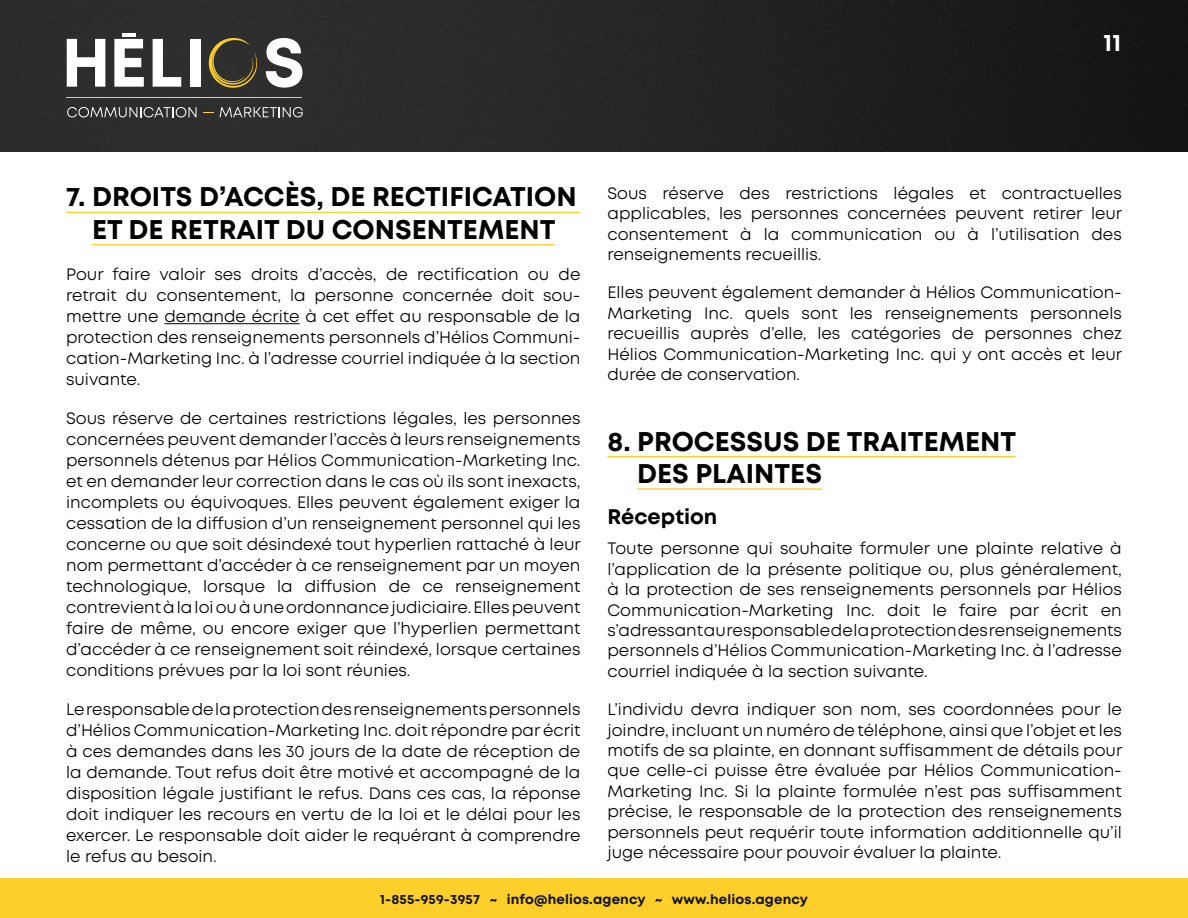
<style>
.page{position:relative;width:1188px;height:918px;background:#fff}
.page>*{position:absolute;margin:0;border:0;box-sizing:border-box;transform-origin:0 0}
.t1{font:700 27px/32.4px "Mont";color:#000;text-align:center}
.t2{font:700 24px "Mont";color:#fff}
.t3{font:700 21.15px "Mont";color:#000}
.t4{font:16.5px/21px "Mont";color:#000;text-align:justify}
.t5{font:700 13.5px "Mont";letter-spacing:.01em;color:#121212}
</style>
<div class="page">
<img style="left:0;top:0;width:1188px;height:151px">
<svg style="left:67px;top:39px;width:38px;height:48px"></svg>
<svg style="left:114px;top:39px;width:30px;height:48px"></svg>
<svg style="left:153px;top:39px;width:28px;height:48px"></svg>
<div style="left:190px;top:39px;width:10px;height:48px;background:#fff"></div>
<svg style="left:266px;top:38px;width:36px;height:50px"></svg>
<hr style="left:122px;top:34px;width:14px;height:3px;background:#fff">
<svg style="left:209px;top:38px;width:49px;height:51px;background:#4f482d"></svg>
<hr style="left:66px;top:97px;width:235px;height:1px;background:#fdcf2a">
<svg style="left:67px;top:107px;width:130px;height:10px"></svg>
<svg style="left:220px;top:107px;width:83px;height:10px"></svg>
<div style="left:0;top:878px;width:1188px;height:40px;background:#fccf2b"></div>
<svg style="left:490px;top:899px;width:7px;height:3px"></svg>
<svg style="left:655px;top:899px;width:7px;height:3px"></svg>
<hr style="left:66px;top:212px;width:514px;height:1px;background:#fdcf2a">
<hr style="left:92px;top:244px;width:463px;height:1px;background:#fdcf2a">
<hr style="left:164px;top:323px;width:136px;height:1px;background:#000">
<hr style="left:608px;top:456px;width:408px;height:1px;background:#fdcf2a">
<hr style="left:637px;top:488px;width:185px;height:2px;background:#fdcf2a">
<h2 class="t2" style="left:1104px;top:27px;width:19px">11</h2>
<h1 class="t1" style="left:66px;top:181px;width:512px">7. DROITS D’ACCÈS, DE RECTIFICATION<br>ET DE RETRAIT DU CONSENTEMENT</h1>
<p class="t4" style="left:66px;top:264px;width:516px">Pour faire valoir ses droits d’accès, de rectification ou de retrait du consentement, la personne concernée doit sou&shy;mettre une demande écrite à cet effet au responsable de la protection des renseignements personnels d’Hélios Communi&shy;cation-Marketing Inc. à l’adresse courriel indiquée à la section suivante.</p>
<p class="t4" style="left:66px;top:408px;width:516px">Sous réserve de certaines restrictions légales, les personnes concernées peuvent demander l’accès à leurs renseignements personnels détenus par Hélios Communication-Marketing Inc. et en demander leur correction dans le cas où ils sont inexacts, incomplets ou équivoques. Elles peuvent également exiger la cessation de la diffusion d’un renseignement personnel qui les concerne ou que soit désindexé tout hyperlien rattaché à leur nom permettant d’accéder à ce renseignement par un moyen technologique, lorsque la diffusion de ce renseignement contrevient à la loi ou à une ordonnance judiciaire. Elles peuvent faire de même, ou encore exiger que l’hyperlien permettant d’accéder à ce renseignement soit réindexé, lorsque certaines conditions prévues par la loi sont réunies.</p>
<p class="t4" style="left:66px;top:699px;width:516px">Le responsable de la protection des renseignements personnels d’Hélios Communication-Marketing Inc. doit répondre par écrit à ces demandes dans les 30 jours de la date de réception de la demande. Tout refus doit être motivé et accompagné de la disposition légale justifiant le refus. Dans ces cas, la réponse doit indiquer les recours en vertu de la loi et le délai pour les exercer. Le responsable doit aider le requérant à comprendre le refus au besoin.</p>
<p class="t4" style="left:608px;top:183px;width:516px;line-height:20.4px">Sous réserve des restrictions légales et contractuelles applicables, les personnes concernées peuvent retirer leur consentement à la communication ou à l’utilisation des renseignements recueillis.</p>
<p class="t4" style="left:608px;top:283px;width:516px;line-height:20.4px">Elles peuvent également demander à Hélios Communication-Marketing Inc. quels sont les renseignements personnels recueillis auprès d’elle, les catégories de personnes chez Hélios Communication-Marketing Inc. qui y ont accès et leur durée de conservation.</p>
<h1 class="t1" style="left:637px;top:425px;width:381px;text-align:left;text-indent:-30px">8. PROCESSUS DE TRAITEMENT<br>DES PLAINTES</h1>
<p class="t3" style="left:608px;top:503px;width:111px">Réception</p>
<p class="t4" style="left:608px;top:539px;width:516px;line-height:20.4px">Toute personne qui souhaite formuler une plainte relative à l’application de la présente politique ou, plus généralement, à la protection de ses renseignements personnels par Hélios Communication-Marketing Inc. doit le faire par écrit en s’adressant au responsable de la protection des renseignements personnels d’Hélios Communication-Marketing Inc. à l’adresse courriel indiquée à la section suivante.</p>
<p class="t4" style="left:608px;top:699px;width:516px;line-height:20.4px">L’individu devra indiquer son nom, ses coordonnées pour le joindre, incluant un numéro de téléphone, ainsi que l’objet et les motifs de sa plainte, en donnant suffisamment de détails pour que celle-ci puisse être évaluée par Hélios Communication-Marketing Inc. Si la plainte formulée n’est pas suffisamment précise, le responsable de la protection des renseignements personnels peut requérir toute information additionnelle qu’il juge nécessaire pour pouvoir évaluer la plainte.</p>
<p class="t5" style="left:380px;top:891px;width:101px">1-855-959-3957</p>
<p class="t5" style="left:507px;top:891px;width:140px">info@helios.agency</p>
<p class="t5" style="left:672px;top:891px;width:138px">www.helios.agency</p>
</div>
